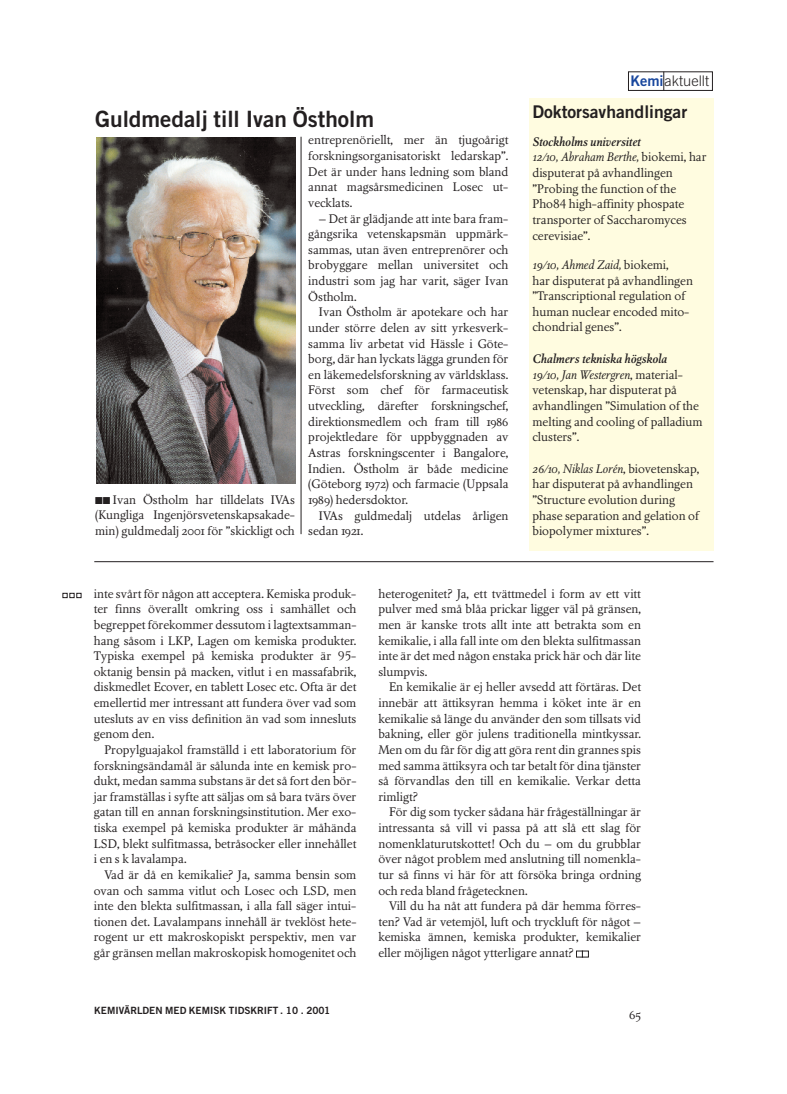
<style>
.page{position:relative;width:787px;height:1094px;background:#fff}
.page>*{position:absolute;margin:0;border:0;box-sizing:border-box;transform-origin:0 0}
.t1{font:22.5px "Trade Gothic Bold Two";color:#231f20}
.t2{font:17.5px "Trade Gothic Bold Two";color:#231f20}
.t3{font:300 14.62px "Trade Gothic";color:#231f20}
.t4{font:12.5px "Nordling Expert BQ";color:#231f20}
.t5{font:12.25px/15.6px "Nordling BQ";color:#231f20;text-align:justify}
.t6{font:10px "Trade Gothic Bold Two";color:#231f20}
.t7{font:6.25px "Zapf Dingbats";color:#fff}
.s1{font-family:"Nordling Expert BQ"}
.s2{font-family:"Trade Gothic Bold Two";font-weight:400;color:#18469d}
.s3{font-weight:500;font-style:italic}
.s4{font-family:"Nordling Expert BQ";font-style:italic}
.s5{font-style:italic}
.s6{color:#fff}
</style>
<div class="page">
<div style="left:528px;top:98px;width:185px;height:452px;background:#fffce0"></div>
<div style="left:628px;top:72px;width:84px;height:19px;border:1px solid #231f20"></div>
<svg style="left:663px;top:72px;width:1px;height:19px"></svg>
<hr style="left:301px;top:137px;width:1px;height:397px;background:#231f20">
<hr style="left:94px;top:561px;width:619px;height:1px;background:#231f20">
<img style="left:96px;top:138px;width:199px;height:345px">
<h1 class="t1" style="left:95px;top:111px;width:280px">Guldmedalj till Ivan Östholm</h1>
<p class="t5" style="left:95px;top:493px;width:201px">■■ Ivan Östholm har tilldelats IVAs (Kungliga Ingenjörsvetenskapsakade&shy;min) guldmedalj <span class="s1">2001</span> för ”skickligt och</p>
<p class="t5" style="left:308px;top:133px;width:201px">entreprenöriellt, mer än tjugoårigt forskningsorganisatoriskt ledarskap”.<br>Det är under hans ledning som bland annat magsårsmedicinen Losec ut&shy;vecklats.</p>
<p class="t5" style="left:308px;top:211px;width:201px;text-indent:11px">– Det är glädjande att inte bara fram&shy;gångsrika vetenskapsmän uppmärk&shy;sammas, utan även entreprenörer och brobyggare mellan universitet och industri som jag har varit, säger Ivan Östholm.</p>
<p class="t5" style="left:308px;top:305px;width:201px;text-indent:11px">Ivan Östholm är apotekare och har under större delen av sitt yrkesverk&shy;samma liv arbetat vid Hässle i Göte&shy;borg, där han lyckats lägga grunden för en läkemedelsforskning av världsklass.<br>Först som chef för farmaceutisk utveckling, därefter forskningschef, direktionsmedlem och fram till <span class="s1">1986 </span>projektledare för uppbyggnaden av Astras forskningscenter i Bangalore, Indien. Östholm är både medicine (Göteborg <span class="s1">1972</span>) och farmacie (Uppsala <span class="s1">1989</span>) hedersdoktor.</p>
<p class="t5" style="left:308px;top:508px;width:201px;text-indent:11px">IVAs guldmedalj utdelas årligen sedan <span class="s1">1921</span>.</p>
<p class="t3" style="left:630px;top:75px;width:80px"><span class="s2">Kemi</span>aktuellt</p>
<h2 class="t2" style="left:532px;top:105px;width:156px">Doktorsavhandlingar</h2>
<p class="t5" style="left:532px;top:135px;width:175px;text-align:left"><span class="s3">Stockholms universitet<br></span><span class="s4">12/10</span><span class="s5">, Abraham Berthe,</span> biokemi, har disputerat på avhandlingen ”Probing the function of the<br>Pho84 high-affinity phospate transporter of Saccharomyces cerevisiae”.</p>
<p class="t5" style="left:532px;top:258px;width:162px;text-align:left"><span class="s4">19/10</span><span class="s5">, Ahmed Zaid,</span> biokemi,<br>har disputerat på avhandlingen ”Transcriptional regulation of human nuclear encoded mito&shy;chondrial genes”.</p>
<p class="t5" style="left:532px;top:352px;width:172px;text-align:left"><span class="s3">Chalmers tekniska högskola<br></span><span class="s4">19/10</span><span class="s5">, Jan Westergren</span>, material&shy;vetenskap, har disputerat på avhandlingen ”Simulation of the melting and cooling of palladium clusters”.</p>
<p class="t5" style="left:532px;top:461px;width:168px;text-align:left"><span class="s4">26/10</span><span class="s5">, Niklas Lorén</span>, biovetenskap, har disputerat på avhandlingen ”Structure evolution during phase separation and gelation of biopolymer mixtures”.</p>
<p class="t7" style="left:63px;top:592px;width:20px">■ ■ ■</p>
<p class="t5" style="left:94px;top:586px;width:264px">inte svårt för någon att acceptera. Kemiska produk&shy;ter finns överallt omkring oss i samhället och begreppet förekommer dessutom i lagtextsamman&shy;hang såsom i LKP, Lagen om kemiska produkter.<br>Typiska exempel på kemiska produkter är 95- oktanig bensin på macken, vitlut i en massafabrik, diskmedlet Ecover, en tablett Losec etc. Ofta är det emellertid mer intressant att fundera över vad som utesluts av en viss definition än vad som innesluts genom den.</p>
<p class="t5" style="left:94px;top:743px;width:264px;text-indent:11px">Propylguajakol framställd i ett laboratorium för forskningsändamål är sålunda inte en kemisk pro&shy;dukt, medan samma substans är det så fort den bör&shy;jar framställas i syfte att säljas om så bara tvärs över gatan till en annan forskningsinstitution. Mer exo&shy;tiska exempel på kemiska produkter är måhända LSD, blekt sulfitmassa, betråsocker eller innehållet i en s k lavalampa.</p>
<p class="t5" style="left:94px;top:868px;width:264px;text-indent:11px">Vad är då en kemikalie? Ja, samma bensin som ovan och samma vitlut och Losec och LSD, men inte den blekta sulfitmassan, i alla fall säger intui&shy;tionen det. Lavalampans innehåll är tveklöst hete&shy;rogent ur ett makroskopiskt perspektiv, men var går gränsen mellan makroskopisk homogenitet och</p>
<p class="t6" style="left:94px;top:1007px;width:237px">KEMIVÄRLDEN MED KEMISK TIDSKRIFT . 10 . 2001</p>
<p class="t5" style="left:378px;top:586px;width:264px">heterogenitet? Ja, ett tvättmedel i form av ett vitt pulver med små blåa prickar ligger väl på gränsen, men är kanske trots allt inte att betrakta som en kemikalie, i alla fall inte om den blekta sulfitmassan inte är det med någon enstaka prick här och där lite slumpvis.</p>
<p class="t5" style="left:378px;top:680px;width:264px;text-indent:11px">En kemikalie är ej heller avsedd att förtäras. Det innebär att ättiksyran hemma i köket inte är en kemikalie så länge du använder den som tillsats vid bakning, eller gör julens traditionella mintkyssar.<br>Men om du får för dig att göra rent din grannes spis med samma ättiksyra och tar betalt för dina tjänster så förvandlas den till en kemikalie. Verkar detta rimligt?</p>
<p class="t5" style="left:378px;top:805px;width:264px;text-indent:11px">För dig som tycker sådana här frågeställningar är intressanta så vill vi passa på att slå ett slag för nomenklaturutskottet! Och du – om du grubblar över något problem med anslutning till nomenkla&shy;tur så finns vi här för att försöka bringa ordning och reda bland frågetecknen.</p>
<p class="t5" style="left:378px;top:899px;width:264px;text-indent:11px">Vill du ha nåt att fundera på där hemma förres&shy;ten? Vad är vetemjöl, luft och tryckluft för något – kemiska ämnen, kemiska produkter, kemikalier eller möjligen något ytterligare annat? <span class="s6">■■</span></p>
<p class="t4" style="left:629px;top:1007px;width:13px">65</p>
</div>
